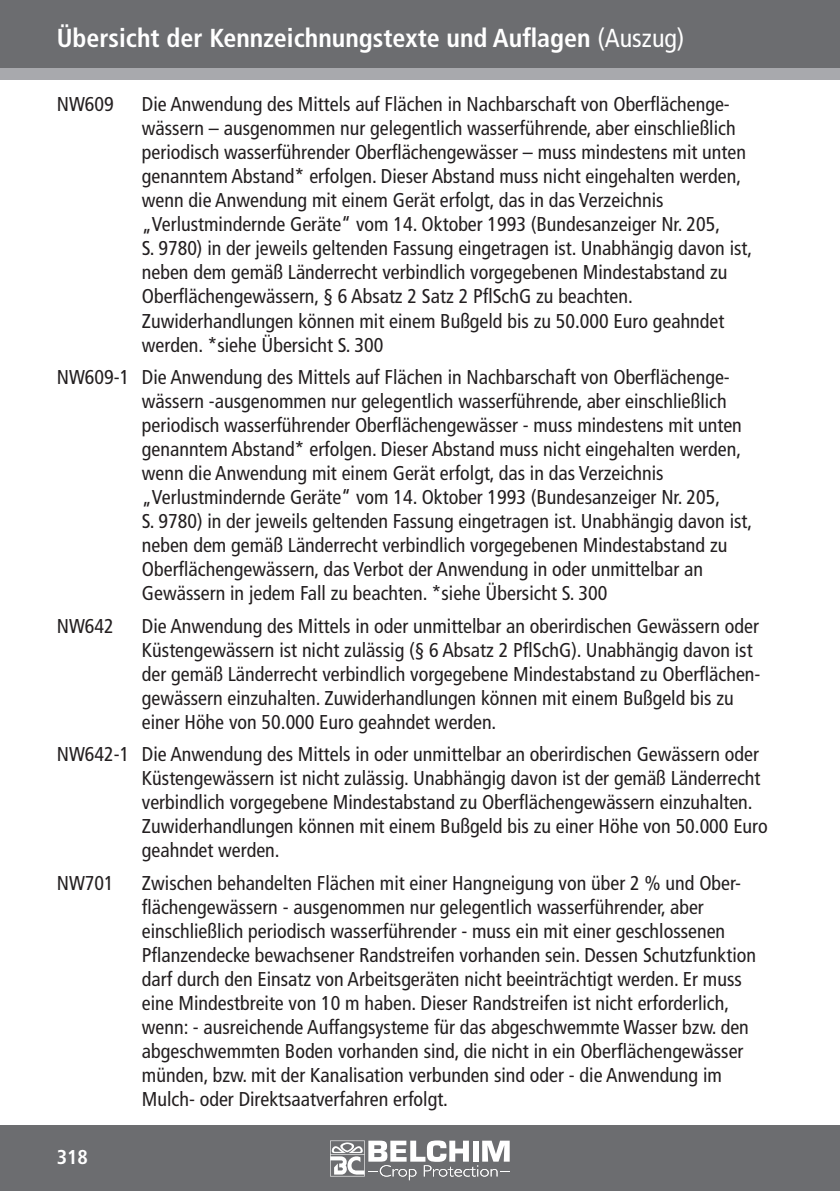
<style>
.page{position:relative;width:840px;height:1191px;background:#fff}
.page>*{position:absolute;margin:0;border:0;box-sizing:border-box;transform-origin:0 0}
.t1{font:700 condensed 26px "Frutiger";color:#fff}
.t2{font:condensed 20px/24px "Frutiger";color:#231f20}
.t3{font:700 condensed 20px "Frutiger";color:#fff}
.s1{font-weight:400}
</style>
<div class="page">
<div style="left:0;top:0;width:839px;height:68px;background:#6c6d70"></div>
<div style="left:0;top:68px;width:839px;height:11px;background:#a8a9ad"></div>
<div style="left:0;top:1125px;width:839px;height:66px;background:#6c6d70"></div>
<svg style="left:330px;top:1140px;width:179px;height:40px"></svg>
<h1 class="t1" style="left:57px;top:23px;width:628px">Übersicht der Kennzeichnungstexte und Auflagen <span class="s1">(Auszug)</span></h1>
<p class="t2" style="left:57px;top:93px;width:58px">NW609</p>
<p class="t2" style="left:142px;top:93px;width:611px">Die Anwendung des Mittels auf Flächen in Nachbarschaft von Oberflächenge&shy;wässern – ausgenommen nur gelegentlich wasserführende, aber einschließlich periodisch wasserführender Oberflächengewässer – muss mindestens mit unten genanntem Abstand* erfolgen. Dieser Abstand muss nicht eingehalten werden, wenn die Anwendung mit einem Gerät erfolgt, das in das Verzeichnis „Verlustmindernde Geräte“ vom 14. Oktober 1993 (Bundesanzeiger Nr. 205,<br>S. 9780) in der jeweils geltenden Fassung eingetragen ist. Unabhängig davon ist, neben dem gemäß Länderrecht verbindlich vorgegebenen Mindestabstand zu Oberflächengewässern, § 6 Absatz 2 Satz 2 PflSchG zu beachten.<br>Zuwiderhandlungen können mit einem Bußgeld bis zu 50.000 Euro geahndet werden. *siehe Übersicht S. 300</p>
<p class="t2" style="left:142px;top:365px;width:611px;text-indent:-85px">NW609-1 Die Anwendung des Mittels auf Flächen in Nachbarschaft von Oberflächenge&shy;wässern -ausgenommen nur gelegentlich wasserführende, aber einschließlich periodisch wasserführender Oberflächengewässer - muss mindestens mit unten genanntem Abstand* erfolgen. Dieser Abstand muss nicht eingehalten werden, wenn die Anwendung mit einem Gerät erfolgt, das in das Verzeichnis „Verlustmindernde Geräte“ vom 14. Oktober 1993 (Bundesanzeiger Nr. 205,<br>S. 9780) in der jeweils geltenden Fassung eingetragen ist. Unabhängig davon ist, neben dem gemäß Länderrecht verbindlich vorgegebenen Mindestabstand zu Oberflächengewässern, das Verbot der Anwendung in oder unmittelbar an Gewässern in jedem Fall zu beachten. *siehe Übersicht S. 300</p>
<p class="t2" style="left:57px;top:614px;width:58px">NW642</p>
<p class="t2" style="left:142px;top:614px;width:619px">Die Anwendung des Mittels in oder unmittelbar an oberirdischen Gewässern oder Küstengewässern ist nicht zulässig (§ 6 Absatz 2 PflSchG). Unabhängig davon ist der gemäß Länderrecht verbindlich vorgegebene Mindestabstand zu Oberflächen&shy;gewässern einzuhalten. Zuwiderhandlungen können mit einem Bußgeld bis zu einer Höhe von 50.000 Euro geahndet werden.</p>
<p class="t2" style="left:142px;top:742px;width:627px;text-indent:-85px">NW642-1 Die Anwendung des Mittels in oder unmittelbar an oberirdischen Gewässern oder Küstengewässern ist nicht zulässig. Unabhängig davon ist der gemäß Länderrecht verbindlich vorgegebene Mindestabstand zu Oberflächengewässern einzuhalten.<br>Zuwiderhandlungen können mit einem Bußgeld bis zu einer Höhe von 50.000 Euro geahndet werden.</p>
<p class="t2" style="left:57px;top:871px;width:58px">NW701</p>
<p class="t2" style="left:142px;top:871px;width:615px">Zwischen behandelten Flächen mit einer Hangneigung von über 2 % und Ober&shy;flächengewässern - ausgenommen nur gelegentlich wasserführender, aber einschließlich periodisch wasserführender - muss ein mit einer geschlossenen Pflanzendecke bewachsener Randstreifen vorhanden sein. Dessen Schutzfunktion darf durch den Einsatz von Arbeitsgeräten nicht beeinträchtigt werden. Er muss eine Mindestbreite von 10 m haben. Dieser Randstreifen ist nicht erforderlich, wenn: - ausreichende Auffangsysteme für das abgeschwemmte Wasser bzw. den abgeschwemmten Boden vorhanden sind, die nicht in ein Oberflächengewässer münden, bzw. mit der Kanalisation verbunden sind oder - die Anwendung im Mulch- oder Direktsaatverfahren erfolgt.</p>
<p class="t3" style="left:57px;top:1145px;width:33px">318</p>
</div>
